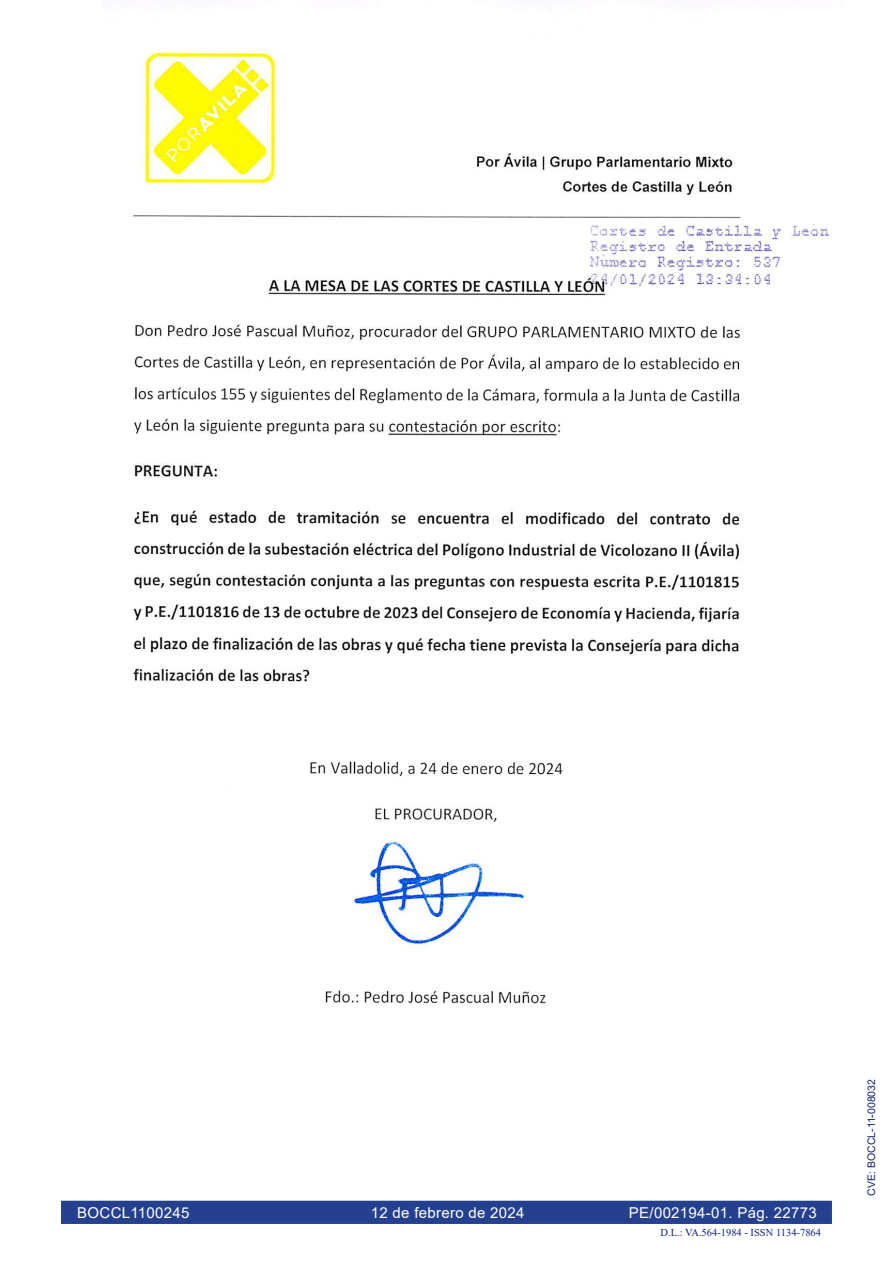
<style>
.page{position:relative;width:893px;height:1263px;background:#fff}
.page>*{position:absolute;margin:0;border:0;box-sizing:border-box;transform-origin:0 0}
.E_CVE{font:15px "Arial";letter-spacing:.02em;color:#fff}
.t1{font:10.5px "Times New Roman";color:#132477}
.t2{font:10.5px "Arial";color:#132477}
</style>
<div class="page">
<div style="left:60px;top:1200px;width:773px;height:25px;background:#25408f"></div>
<div style="left:60px;top:1199px;width:773px;height:26px;border:2px solid #fff"></div>
<img style="left:103px;top:49px;width:730px;height:1151px">
<p class="E_CVE" style="left:77px;top:1202px;width:114px">BOCCL1100245</p>
<p class="E_CVE" style="left:371px;top:1202px;width:155px">12 de febrero de 2024</p>
<p class="E_CVE" style="left:629px;top:1202px;width:189px">PE/002194-01. Pág. 22773</p>
<p class="t1" style="left:661px;top:1225px;width:162px">D.L.: VA.564-1984 - ISSN 1134-7864</p>
<p class="t2" style="left:864px;top:1195px;width:118px;rotate:-90deg">CVE: BOCCL-11-008032</p>
</div>
